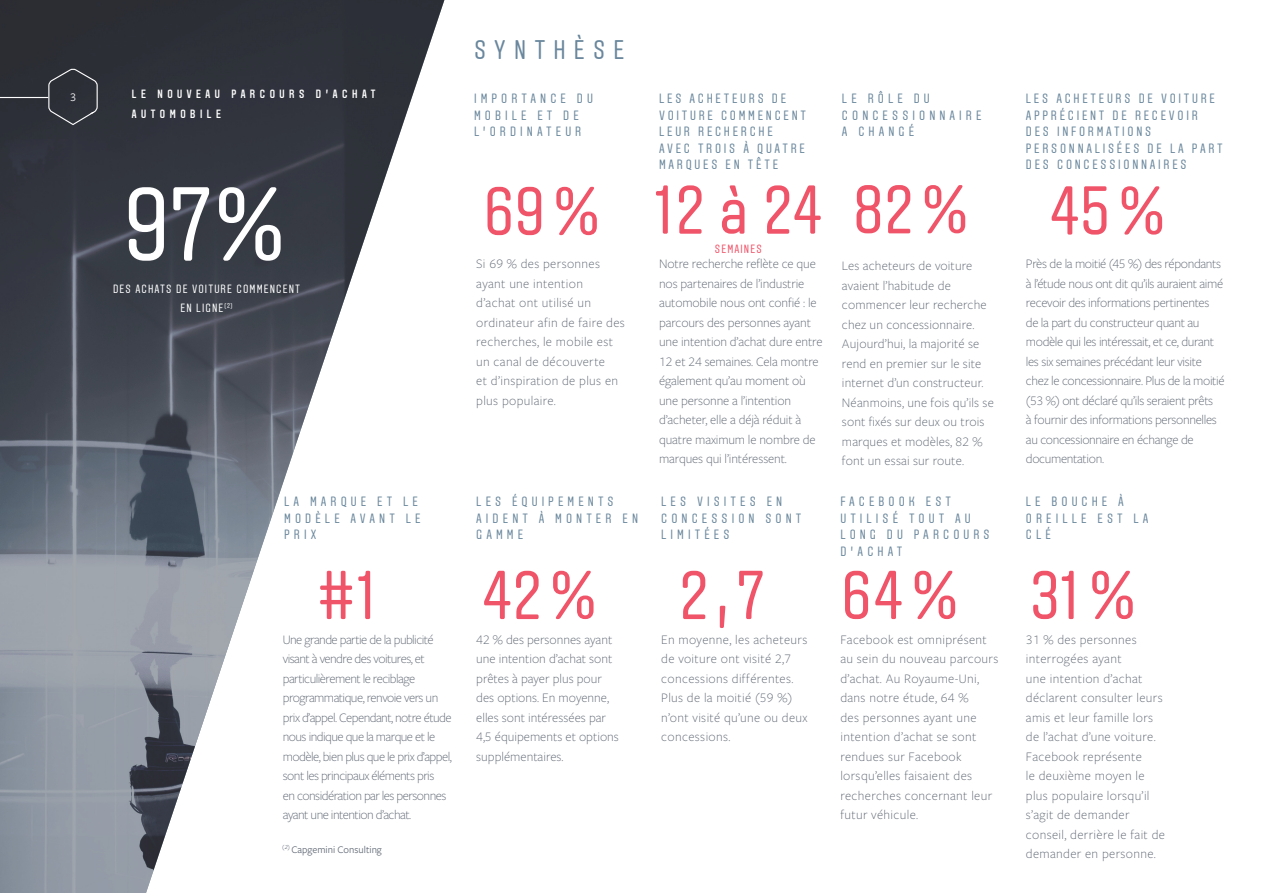
<style>
.page{position:relative;width:1263px;height:893px;background:#fff}
.page>*{position:absolute;margin:0;border:0;box-sizing:border-box;transform-origin:0 0}
.span-title{font:105px "Aveny T";color:#fff}
.span-title-2{font:69px "Aveny T";letter-spacing:.01em;color:#f05469}
.h2-light{font:27px "Aveny T";letter-spacing:.3em;color:#6a879d}
.p-dark{font:300 13.5px/19.5px "Freight Sans LF Pro";letter-spacing:.025em;color:#5e6672}
.p-dark-2{font:300 13.5px/19.5px "Freight Sans LF Pro";color:#5e6672}
.p-dark-3{font:300 13.5px/19.5px "Freight Sans LF Pro";letter-spacing:-.025em;color:#5e6672}
.p-dark-4{font:300 13.5px/19.5px "Freight Sans LF Pro";letter-spacing:-.04em;color:#5e6672}
.h2-light-2{font:13.5px/16.5px "Aveny T";letter-spacing:.3em;color:#6a879d}
.h2-light-3{font:13.5px/16.5px "Aveny T";letter-spacing:.2em;color:#6a879d}
.span-title-3{font:12px "Aveny T";letter-spacing:.09em;color:#fff}
.t1{font:500 12px/19.5px "Aveny T";letter-spacing:.375em;color:#fff}
.span-title-4{font:12px "Aveny T";letter-spacing:.09em;color:#f05469}
.t2{font:12px "Freight Sans LF Pro";color:#fff}
.p-dark-5{font:10.5px "Freight Sans LF Pro";color:#5e6673}
</style>
<div class="page">
<img style="left:0;top:0;width:444px;height:893px">
<svg style="left:48px;top:67px;width:50px;height:59px;background:#393c43"></svg>
<hr style="left:0;top:97px;width:48px;height:1px;background:#fff">
<p class="t2" style="left:70px;top:89px;width:7px">3</p>
<p class="t1" style="left:132px;top:85px;width:245px">LE NOUVEAU PARCOURS D'ACHAT<br>AUTOMOBILE</p>
<p class="span-title" style="left:124px;top:166px;width:166px">97%</p>
<p class="span-title-3" style="left:113px;top:282px;width:189px">DES ACHATS DE VOITURE COMMENCENT</p>
<p class="span-title-3" style="left:180px;top:302px;width:54px">EN LIGNE<sup>(2)</sup></p>
<p class="h2-light" style="left:474px;top:34px;width:152px">SYNTHÈSE</p>
<p class="h2-light-2" style="left:474px;top:91px;width:120px">IMPORTANCE DU<br>MOBILE ET DE<br>L’ORDINATEUR</p>
<p class="h2-light-3" style="left:659px;top:91px;width:148px">LES ACHETEURS DE<br>VOITURE COMMENCENT<br>LEUR RECHERCHE<br>AVEC TROIS À QUATRE<br>MARQUES EN TÊTE</p>
<p class="span-title-2" style="left:484px;top:173px;width:119px">69%</p>
<p class="span-title-2" style="left:654px;top:172px;width:169px">12 à 24</p>
<p class="span-title-4" style="left:715px;top:242px;width:48px">SEMAINES</p>
<p class="h2-light-2" style="left:842px;top:91px;width:141px">LE RÔLE DU<br>CONCESSIONNAIRE<br>A CHANGÉ</p>
<p class="h2-light-3" style="left:1026px;top:91px;width:198px">LES ACHETEURS DE VOITURE<br>APPRÉCIENT DE RECEVOIR<br>DES INFORMATIONS<br>PERSONNALISÉES DE LA PART<br>DES CONCESSIONNAIRES</p>
<p class="span-title-2" style="left:853px;top:171px;width:118px">82%</p>
<p class="span-title-2" style="left:1048px;top:172px;width:120px">45%</p>
<p class="p-dark" style="left:476px;top:254px;width:150px">Si 69 % des personnes ayant une intention d’achat ont utilisé un ordinateur afin de faire des recherches, le mobile est un canal de découverte<br>et d’inspiration de plus en plus populaire.</p>
<p class="p-dark-2" style="left:659px;top:254px;width:165px">Notre recherche reflète ce que nos partenaires de l’industrie automobile nous ont confié : le parcours des personnes ayant une intention d’achat dure entre<br>12 et 24 semaines. Cela montre également qu’au moment où une personne a l’intention d’acheter, elle a déjà réduit à quatre maximum le nombre de marques qui l’intéressent.</p>
<p class="p-dark-3" style="left:1026px;top:254px;width:200px">Près de la moitié (45 %) des répondants à l’étude nous ont dit qu’ils auraient aimé recevoir des informations pertinentes de la part du constructeur quant au modèle qui les intéressait, et ce, durant les six semaines précédant leur visite chez le concessionnaire. Plus de la moitié (53 %) ont déclaré qu’ils seraient prêts<br>à fournir des informations personnelles au concessionnaire en échange de documentation.</p>
<p class="p-dark-2" style="left:842px;top:256px;width:153px">Les acheteurs de voiture avaient l’habitude de commencer leur recherche chez un concessionnaire.<br>Aujourd’hui, la majorité se rend en premier sur le site internet d’un constructeur.<br>Néanmoins, une fois qu’ils se sont fixés sur deux ou trois marques et modèles, 82 % font un essai sur route.</p>
<p class="h2-light-2" style="left:284px;top:494px;width:138px">LA MARQUE ET LE<br>MODÈLE AVANT LE<br>PRIX</p>
<p class="h2-light-2" style="left:840px;top:494px;width:151px">FACEBOOK EST<br>UTILISÉ TOUT AU<br>LONG DU PARCOURS<br>D’ACHAT</p>
<p class="h2-light-2" style="left:1026px;top:494px;width:124px">LE BOUCHE À<br>OREILLE EST LA<br>CLÉ</p>
<p class="h2-light-2" style="left:476px;top:494px;width:163px">LES ÉQUIPEMENTS<br>AIDENT À MONTER EN<br>GAMME</p>
<p class="h2-light-2" style="left:661px;top:494px;width:142px">LES VISITES EN<br>CONCESSION SONT<br>LIMITÉES</p>
<p class="span-title-2" style="left:316px;top:557px;width:63px">#1</p>
<p class="span-title-2" style="left:481px;top:557px;width:119px">42%</p>
<p class="span-title-2" style="left:679px;top:557px;width:86px">2,7</p>
<p class="span-title-2" style="left:841px;top:557px;width:120px">64%</p>
<p class="span-title-2" style="left:1030px;top:557px;width:109px">31%</p>
<p class="p-dark-4" style="left:283px;top:629px;width:171px">Une grande partie de la publicité visant à vendre des voitures, et particulièrement le reciblage programmatique, renvoie vers un prix d’appel. Cependant, notre étude nous indique que la marque et le modèle, bien plus que le prix d’appel, sont les principaux éléments pris<br>en considération par les personnes ayant une intention d’achat.</p>
<p class="p-dark-2" style="left:476px;top:629px;width:144px">42 % des personnes ayant une intention d’achat sont prêtes à payer plus pour des options. En moyenne, elles sont intéressées par<br>4,5 équipements et options supplémentaires.</p>
<p class="p-dark-5" style="left:282px;top:842px;width:101px"><sup>(2)</sup> Capgemini Consulting</p>
<p class="p-dark" style="left:661px;top:629px;width:148px">En moyenne, les acheteurs de voiture ont visité 2,7 concessions différentes.<br>Plus de la moitié (59 %) n’ont visité qu’une ou deux concessions.</p>
<p class="p-dark" style="left:840px;top:629px;width:159px">Facebook est omniprésent au sein du nouveau parcours d’achat. Au Royaume-Uni, dans notre étude, 64 %<br>des personnes ayant une intention d’achat se sont rendues sur Facebook lorsqu’elles faisaient des recherches concernant leur futur véhicule.</p>
<p class="p-dark" style="left:1026px;top:629px;width:141px">31 % des personnes interrogées ayant<br>une intention d’achat déclarent consulter leurs amis et leur famille lors de l’achat d’une voiture.<br>Facebook représente<br>le deuxième moyen le plus populaire lorsqu’il s’agit de demander conseil, derrière le fait de demander en personne.</p>
</div>
